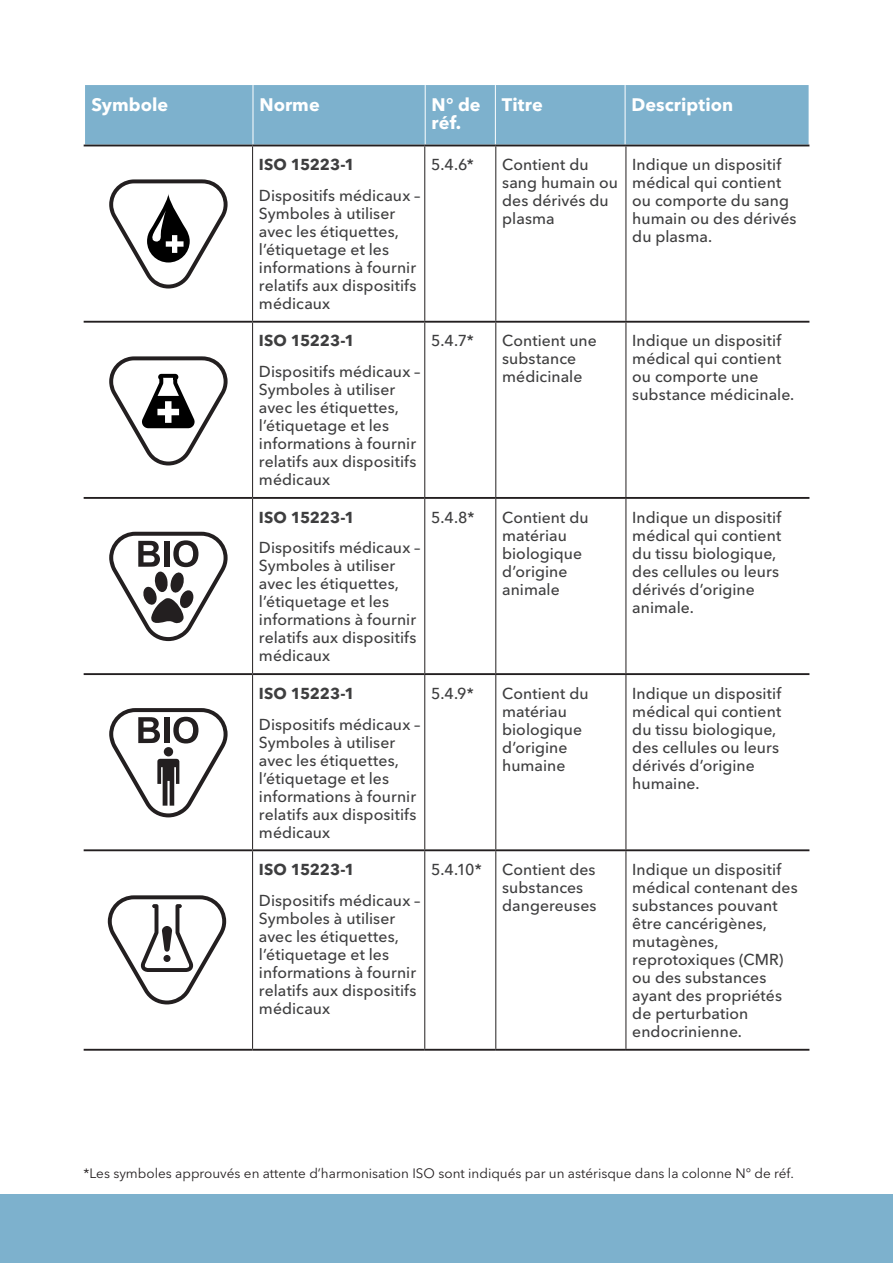
<style>
.page{position:relative;width:893px;height:1263px;background:#fff}
.page>*{position:absolute;margin:0;border:0;box-sizing:border-box;transform-origin:0 0}
.t1{font:700 18px/18px "Avenir Next LT Pro";letter-spacing:.005em;color:#fff}
.Table_copy{font:500 15.75px/18px "Avenir Next LT Pro";letter-spacing:.005em;color:#3e3e3f}
.Table_copy-2{font:700 15.75px "Avenir Next LT Pro";letter-spacing:-.005em;color:#3e3e3f}
.IFU_TEXT{font:13.5px "Avenir Next LT Pro";color:#231f20}
</style>
<div class="page">
<div style="left:85px;top:85px;width:724px;height:60px;background:#7db1cd"></div>
<hr style="left:253px;top:85px;width:1px;height:60px;background:#fff">
<hr style="left:425px;top:85px;width:1px;height:60px;background:#fff">
<hr style="left:495px;top:85px;width:1px;height:60px;background:#fff">
<hr style="left:625px;top:85px;width:1px;height:60px;background:#fff">
<div style="left:0;top:1194px;width:893px;height:69px;background:#7db1cd"></div>
<svg style="left:109px;top:179px;width:119px;height:109px"></svg>
<svg style="left:109px;top:356px;width:119px;height:109px"></svg>
<svg style="left:109px;top:532px;width:119px;height:109px"></svg>
<svg style="left:109px;top:708px;width:119px;height:109px"></svg>
<div style="left:164px;top:747px;width:9px;height:9px;background:#231f20;border-radius:50%"></div>
<svg style="left:108px;top:895px;width:118px;height:109px"></svg>
<hr style="left:252px;top:146px;width:1px;height:175px;background:#231f20">
<hr style="left:424px;top:146px;width:1px;height:175px;background:#231f20">
<hr style="left:495px;top:146px;width:1px;height:175px;background:#231f20">
<hr style="left:626px;top:146px;width:1px;height:175px;background:#231f20">
<hr style="left:252px;top:323px;width:1px;height:174px;background:#231f20">
<hr style="left:424px;top:323px;width:1px;height:174px;background:#231f20">
<hr style="left:495px;top:323px;width:1px;height:174px;background:#231f20">
<hr style="left:626px;top:323px;width:1px;height:174px;background:#231f20">
<hr style="left:252px;top:499px;width:1px;height:174px;background:#231f20">
<hr style="left:424px;top:499px;width:1px;height:174px;background:#231f20">
<hr style="left:495px;top:499px;width:1px;height:174px;background:#231f20">
<hr style="left:626px;top:499px;width:1px;height:174px;background:#231f20">
<hr style="left:252px;top:675px;width:1px;height:174px;background:#231f20">
<hr style="left:424px;top:675px;width:1px;height:174px;background:#231f20">
<hr style="left:495px;top:675px;width:1px;height:174px;background:#231f20">
<hr style="left:626px;top:675px;width:1px;height:174px;background:#231f20">
<hr style="left:252px;top:851px;width:1px;height:198px;background:#231f20">
<hr style="left:424px;top:851px;width:1px;height:198px;background:#231f20">
<hr style="left:495px;top:851px;width:1px;height:198px;background:#231f20">
<hr style="left:626px;top:851px;width:1px;height:198px;background:#231f20">
<hr style="left:84px;top:145px;width:169px;height:1px;background:#231f20">
<hr style="left:253px;top:145px;width:172px;height:1px;background:#231f20">
<hr style="left:425px;top:145px;width:71px;height:1px;background:#231f20">
<hr style="left:496px;top:145px;width:130px;height:1px;background:#231f20">
<hr style="left:626px;top:145px;width:183px;height:1px;background:#231f20">
<hr style="left:84px;top:321px;width:169px;height:2px;background:#231f20">
<hr style="left:253px;top:321px;width:172px;height:2px;background:#231f20">
<hr style="left:425px;top:321px;width:71px;height:2px;background:#231f20">
<hr style="left:496px;top:321px;width:130px;height:2px;background:#231f20">
<hr style="left:626px;top:321px;width:183px;height:2px;background:#231f20">
<hr style="left:84px;top:497px;width:169px;height:2px;background:#231f20">
<hr style="left:253px;top:497px;width:172px;height:2px;background:#231f20">
<hr style="left:425px;top:497px;width:71px;height:2px;background:#231f20">
<hr style="left:496px;top:497px;width:130px;height:2px;background:#231f20">
<hr style="left:626px;top:497px;width:183px;height:2px;background:#231f20">
<hr style="left:84px;top:673px;width:169px;height:2px;background:#231f20">
<hr style="left:253px;top:673px;width:172px;height:2px;background:#231f20">
<hr style="left:425px;top:673px;width:71px;height:2px;background:#231f20">
<hr style="left:496px;top:673px;width:130px;height:2px;background:#231f20">
<hr style="left:626px;top:673px;width:183px;height:2px;background:#231f20">
<hr style="left:84px;top:849px;width:169px;height:2px;background:#231f20">
<hr style="left:253px;top:849px;width:172px;height:2px;background:#231f20">
<hr style="left:425px;top:849px;width:71px;height:2px;background:#231f20">
<hr style="left:496px;top:849px;width:130px;height:2px;background:#231f20">
<hr style="left:626px;top:849px;width:183px;height:2px;background:#231f20">
<hr style="left:84px;top:1049px;width:169px;height:2px;background:#231f20">
<hr style="left:253px;top:1049px;width:172px;height:2px;background:#231f20">
<hr style="left:425px;top:1049px;width:71px;height:2px;background:#231f20">
<hr style="left:496px;top:1049px;width:130px;height:2px;background:#231f20">
<hr style="left:626px;top:1049px;width:183px;height:2px;background:#231f20">
<p class="t1" style="left:91px;top:96px;width:78px">Symbole</p>
<p class="t1" style="left:259px;top:96px;width:62px">Norme</p>
<p class="t1" style="left:432px;top:96px;width:51px">N° de réf.</p>
<p class="t1" style="left:502px;top:96px;width:43px">Titre</p>
<p class="t1" style="left:631px;top:96px;width:103px">Description</p>
<p class="Table_copy-2" style="left:259px;top:155px;width:97px">ISO 15223-1</p>
<p class="Table_copy" style="left:259px;top:186px;width:163px">Dispositifs médicaux –<br>Symboles à utiliser avec les étiquettes, l’étiquetage et les informations à fournir relatifs aux dispositifs médicaux</p>
<p class="Table_copy-2" style="left:259px;top:331px;width:97px">ISO 15223-1</p>
<p class="Table_copy" style="left:259px;top:363px;width:163px">Dispositifs médicaux –<br>Symboles à utiliser avec les étiquettes, l’étiquetage et les informations à fournir relatifs aux dispositifs médicaux</p>
<p class="Table_copy-2" style="left:259px;top:507px;width:97px">ISO 15223-1</p>
<p class="Table_copy" style="left:259px;top:539px;width:163px">Dispositifs médicaux –<br>Symboles à utiliser avec les étiquettes, l’étiquetage et les informations à fournir relatifs aux dispositifs médicaux</p>
<p class="Table_copy-2" style="left:259px;top:684px;width:97px">ISO 15223-1</p>
<p class="Table_copy" style="left:259px;top:715px;width:163px">Dispositifs médicaux –<br>Symboles à utiliser avec les étiquettes, l’étiquetage et les informations à fournir relatifs aux dispositifs médicaux</p>
<p class="Table_copy-2" style="left:259px;top:860px;width:97px">ISO 15223-1</p>
<p class="Table_copy" style="left:259px;top:891px;width:163px">Dispositifs médicaux –<br>Symboles à utiliser avec les étiquettes, l’étiquetage et les informations à fournir relatifs aux dispositifs médicaux</p>
<p class="Table_copy" style="left:431px;top:156px;width:44px">5.4.6*</p>
<p class="Table_copy" style="left:502px;top:156px;width:117px">Contient du sang humain ou des dérivés du plasma</p>
<p class="Table_copy" style="left:632px;top:156px;width:166px">Indique un dispositif médical qui contient ou comporte du sang humain ou des dérivés du plasma.</p>
<p class="Table_copy" style="left:431px;top:332px;width:44px">5.4.7*</p>
<p class="Table_copy" style="left:502px;top:332px;width:96px">Contient une substance médicinale</p>
<p class="Table_copy" style="left:632px;top:332px;width:164px">Indique un dispositif médical qui contient ou comporte une substance médicinale.</p>
<p class="Table_copy" style="left:431px;top:508px;width:45px">5.4.8*</p>
<p class="Table_copy" style="left:502px;top:508px;width:88px">Contient du matériau biologique d’origine animale</p>
<p class="Table_copy" style="left:632px;top:508px;width:151px">Indique un dispositif médical qui contient du tissu biologique, des cellules ou leurs dérivés d’origine animale.</p>
<p class="Table_copy" style="left:431px;top:684px;width:44px">5.4.9*</p>
<p class="Table_copy" style="left:502px;top:684px;width:88px">Contient du matériau biologique d’origine humaine</p>
<p class="Table_copy" style="left:632px;top:684px;width:151px">Indique un dispositif médical qui contient du tissu biologique, des cellules ou leurs dérivés d’origine humaine.</p>
<p class="Table_copy" style="left:431px;top:860px;width:52px">5.4.10*</p>
<p class="Table_copy" style="left:502px;top:860px;width:96px">Contient des substances dangereuses</p>
<p class="Table_copy" style="left:632px;top:860px;width:167px">Indique un dispositif médical contenant des substances pouvant être cancérigènes, mutagènes, reprotoxiques (CMR) ou des substances ayant des propriétés de perturbation endocrinienne.</p>
<p class="IFU_TEXT" style="left:84px;top:1165px;width:712px">*Les symboles approuvés en attente d’harmonisation ISO sont indiqués par un astérisque dans la colonne N° de réf.</p>
</div>
